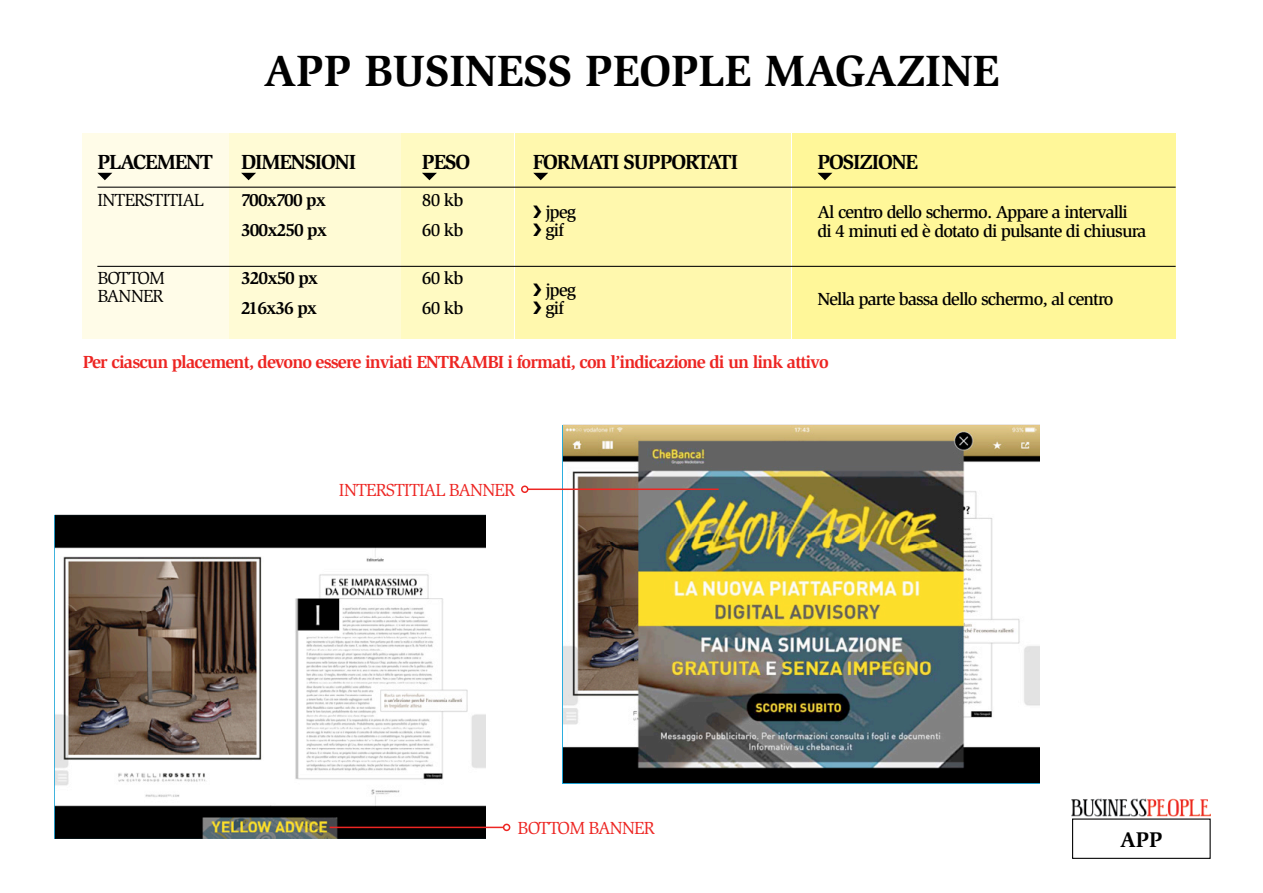
<style>
.page{position:relative;width:1263px;height:893px;background:#fff}
.page>*{position:absolute;margin:0;border:0;box-sizing:border-box;transform-origin:0 0}
.t1{font:700 45px "Slimbach Std";color:#000}
.t2{font:700 21.9px "Slimbach Std";color:#000}
.t3{font:700 21px "Slimbach Std";letter-spacing:-.05em;color:#000}
.t4{font:500 18px "Slimbach Std";letter-spacing:-.05em;color:#000}
.t5{font:700 18px "Slimbach Std";letter-spacing:-.05em;color:#ed2623}
.t6{font:700 18px "Slimbach Std";letter-spacing:-.05em;color:#000}
.t7{font:18px "Slimbach Std";letter-spacing:-.05em;color:#ed2623}
.t8{font:18px "Slimbach Std";letter-spacing:-.05em;color:#000}
</style>
<div class="page">
<div style="left:83px;top:134px;width:146px;height:205px;background:#fffce8"></div>
<div style="left:229px;top:134px;width:172px;height:205px;background:#fffbd5"></div>
<div style="left:401px;top:134px;width:113px;height:205px;background:#fffac2"></div>
<div style="left:515px;top:134px;width:275px;height:205px;background:#fff8ad"></div>
<div style="left:792px;top:134px;width:384px;height:205px;background:#fff799"></div>
<img style="left:1072px;top:798px;width:139px;height:18px">
<svg style="left:97px;top:173px;width:15px;height:7px"></svg>
<svg style="left:241px;top:173px;width:15px;height:7px"></svg>
<svg style="left:422px;top:173px;width:15px;height:7px"></svg>
<svg style="left:533px;top:173px;width:15px;height:7px"></svg>
<svg style="left:817px;top:173px;width:15px;height:7px"></svg>
<div style="left:1072px;top:818px;width:139px;height:41px;border:1px solid #000"></div>
<hr style="left:97px;top:187px;width:1079px;height:1px;background:#000">
<hr style="left:97px;top:266px;width:1079px;height:1px;background:#000">
<img style="left:54px;top:515px;width:431px;height:324px">
<img style="left:562px;top:425px;width:478px;height:358px">
<hr style="left:330px;top:827px;width:174px;height:1px;background:#ed2623">
<div style="left:503px;top:824px;width:7px;height:7px;border:2px solid #ed2623;border-radius:50%"></div>
<hr style="left:528px;top:488px;width:191px;height:2px;background:#ed2623">
<div style="left:521px;top:485px;width:7px;height:8px;border:2px solid #ed2623;border-radius:50%"></div>
<p class="t1" style="left:264px;top:44px;width:737px">APP BUSINESS PEOPLE MAGAZINE</p>
<p class="t3" style="left:97px;top:149px;width:117px">PLACEMENT</p>
<p class="t3" style="left:241px;top:149px;width:116px">DIMENSIONI</p>
<p class="t3" style="left:422px;top:149px;width:50px">PESO</p>
<p class="t3" style="left:533px;top:149px;width:207px">FORMATI SUPPORTATI</p>
<p class="t3" style="left:817px;top:149px;width:102px">POSIZIONE</p>
<p class="t8" style="left:97px;top:190px;width:108px">INTERSTITIAL</p>
<p class="t8" style="left:97px;top:268px;width:69px">BOTTOM</p>
<p class="t8" style="left:97px;top:286px;width:68px">BANNER</p>
<p class="t6" style="left:241px;top:189px;width:86px">700x700 px</p>
<p class="t6" style="left:241px;top:219px;width:87px">300x250 px</p>
<p class="t6" style="left:241px;top:267px;width:79px">320x50 px</p>
<p class="t6" style="left:241px;top:297px;width:78px">216x36 px</p>
<p class="t4" style="left:422px;top:189px;width:43px">80 kb</p>
<p class="t4" style="left:422px;top:219px;width:43px">60 kb</p>
<p class="t4" style="left:422px;top:267px;width:43px">60 kb</p>
<p class="t4" style="left:422px;top:297px;width:43px">60 kb</p>
<p class="t4" style="left:533px;top:201px;width:45px">❯ jpeg</p>
<p class="t4" style="left:533px;top:219px;width:33px">❯ gif</p>
<p class="t4" style="left:533px;top:280px;width:45px">❯ jpeg</p>
<p class="t4" style="left:533px;top:298px;width:33px">❯ gif</p>
<p class="t4" style="left:817px;top:201px;width:312px">Al centro dello schermo. Appare a intervalli</p>
<p class="t4" style="left:817px;top:220px;width:331px">di 4 minuti ed è dotato di pulsante di chiusura</p>
<p class="t4" style="left:817px;top:289px;width:297px">Nella parte bassa dello schermo, al centro</p>
<p class="t5" style="left:83px;top:351px;width:747px">Per ciascun placement, devono essere inviati ENTRAMBI i formati, con l’indicazione di un link attivo</p>
<p class="t7" style="left:339px;top:479px;width:178px">INTERSTITIAL BANNER</p>
<p class="t7" style="left:518px;top:817px;width:139px">BOTTOM BANNER</p>
<p class="t2" style="left:1120px;top:827px;width:44px">APP</p>
</div>
